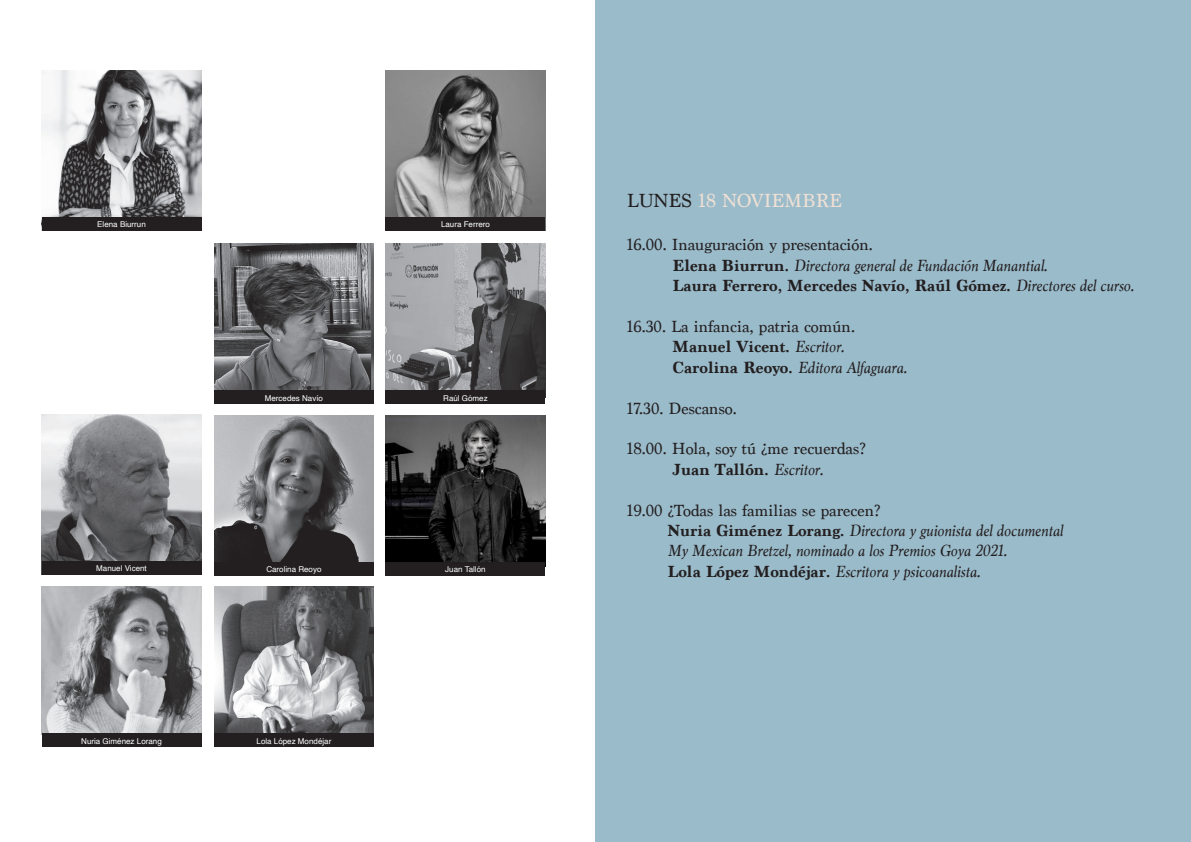
<style>
.page{position:relative;width:1191px;height:842px;background:#fff}
.page>*{position:absolute;margin:0;border:0;box-sizing:border-box;transform-origin:0 0}
.t1{font:20px "Marion";color:#efe0d5}
.t2{font:italic 17px "Marion";color:#231f20}
.t3{font:17px "Marion";color:#231f20}
.t4{font:700 17px "Marion";color:#231f20}
.t5{font:8px "Helvetica";color:#fff}
.s1{color:#231f20}
.s2{font-weight:700;font-style:normal}
.s3{font-weight:400;font-style:italic}
</style>
<div class="page">
<div style="left:595px;top:0;width:596px;height:842px;background:#9abbca"></div>
<img style="left:42px;top:71px;width:159px;height:146px">
<img style="left:385px;top:71px;width:160px;height:146px">
<img style="left:385px;top:244px;width:160px;height:147px">
<div style="left:42px;top:217px;width:159px;height:14px;background:#231f20"></div>
<div style="left:385px;top:217px;width:160px;height:14px;background:#231f20"></div>
<div style="left:385px;top:391px;width:160px;height:13px;background:#231f20"></div>
<img style="left:214px;top:244px;width:160px;height:147px">
<div style="left:214px;top:391px;width:160px;height:13px;background:#231f20"></div>
<img style="left:42px;top:414px;width:159px;height:147px">
<div style="left:42px;top:561px;width:159px;height:13px;background:#231f20"></div>
<img style="left:214px;top:415px;width:160px;height:147px">
<div style="left:214px;top:562px;width:160px;height:13px;background:#231f20"></div>
<img style="left:385px;top:415px;width:160px;height:147px">
<div style="left:385px;top:562px;width:160px;height:13px;background:#231f20"></div>
<img style="left:42px;top:587px;width:159px;height:147px">
<div style="left:42px;top:734px;width:159px;height:13px;background:#231f20"></div>
<img style="left:214px;top:587px;width:160px;height:147px">
<div style="left:214px;top:734px;width:160px;height:13px;background:#231f20"></div>
<p class="t5" style="left:97px;top:218px;width:50px">Elena Biurrun</p>
<p class="t5" style="left:441px;top:218px;width:50px">Laura Ferrero</p>
<p class="t5" style="left:265px;top:392px;width:60px">Mercedes Navío</p>
<p class="t5" style="left:443px;top:392px;width:46px">Raúl Gómez</p>
<p class="t5" style="left:96px;top:562px;width:52px">Manuel Vicent</p>
<p class="t5" style="left:266px;top:563px;width:57px">Carolina Reoyo</p>
<p class="t5" style="left:445px;top:563px;width:42px">Juan Tallón</p>
<p class="t5" style="left:81px;top:735px;width:82px">Nuria Giménez Lorang</p>
<p class="t5" style="left:257px;top:735px;width:76px">Lola López Mondéjar</p>
<p class="t1" style="left:626px;top:189px;width:217px"><span class="s1">LUNES</span> 18 NOVIEMBRE</p>
<p class="t3" style="left:626px;top:235px;width:248px">16.00. Inauguración y presentación.</p>
<p class="t2" style="left:672px;top:254px;width:376px"><span class="s2">Elena Biurrun.</span> Directora general de Fundación Manantial.</p>
<p class="t4" style="left:672px;top:275px;width:463px">Laura Ferrero, Mercedes Navío, Raúl Gómez. <span class="s3">Directores del curso.</span></p>
<p class="t3" style="left:626px;top:316px;width:230px">16.30. La infancia, patria común.</p>
<p class="t4" style="left:672px;top:337px;width:173px">Manuel Vicent. <span class="s3">Escritor.</span></p>
<p class="t2" style="left:672px;top:356px;width:236px"><span class="s2">Carolina Reoyo.</span> Editora Alfaguara.</p>
<p class="t3" style="left:626px;top:398px;width:112px">17.30. Descanso.</p>
<p class="t3" style="left:626px;top:439px;width:240px">18.00. Hola, soy tú ¿me recuerdas?</p>
<p class="t4" style="left:672px;top:459px;width:152px">Juan Tallón. <span class="s3">Escritor.</span></p>
<p class="t3" style="left:626px;top:500px;width:255px">19.00 ¿Todas las familias se parecen?</p>
<p class="t2" style="left:667px;top:519px;width:397px"><span class="s2">Nuria Giménez Lorang.</span> Directora y guionista del documental</p>
<p class="t2" style="left:668px;top:540px;width:341px">My Mexican Bretzel, nominado a los Premios Goya 2021.</p>
<p class="t2" style="left:667px;top:560px;width:314px"><span class="s2">Lola López Mondéjar.</span> Escritora y psicoanalista.</p>
</div>
